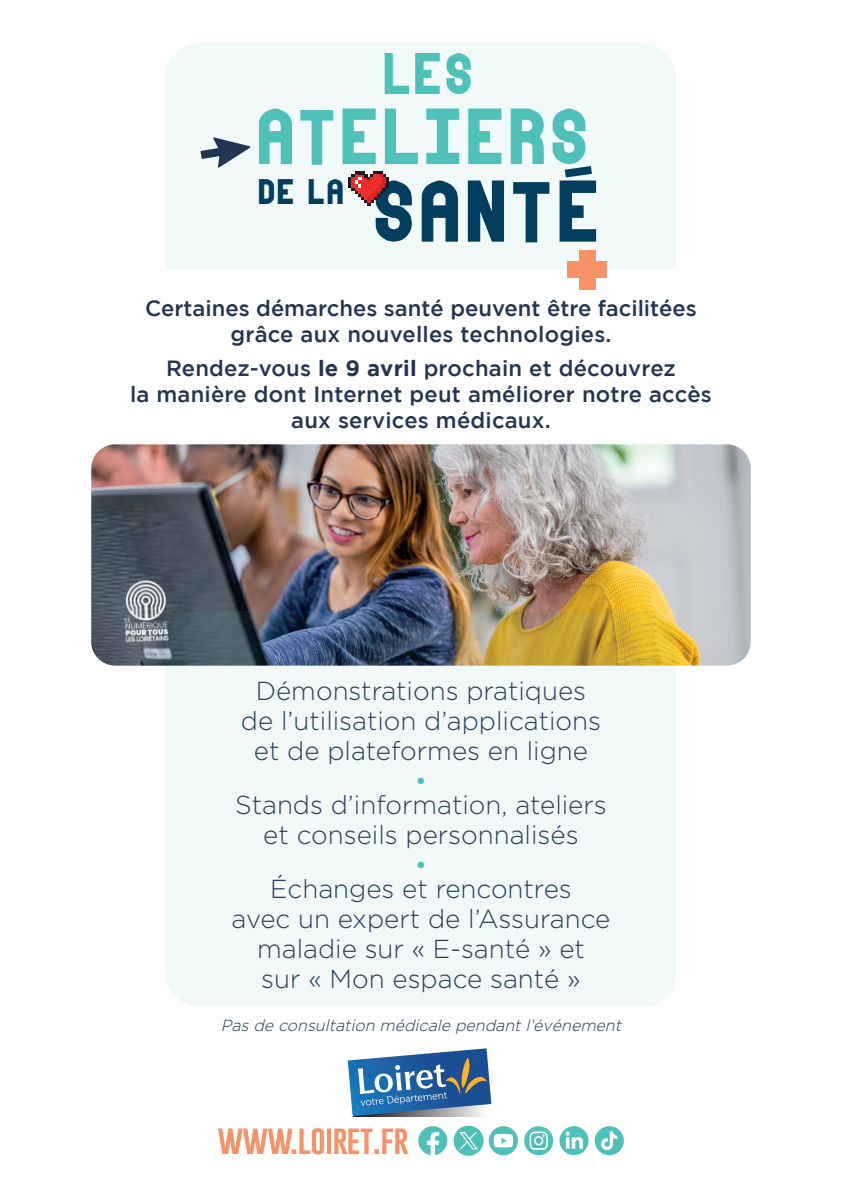
<style>
.page{position:relative;width:842px;height:1191px;background:#fff}
.page>*{position:absolute;margin:0;border:0;box-sizing:border-box;transform-origin:0 0}
.t1{font:92.2px "absender";color:#023e5d}
.t2{font:83.8px "absender";color:#4fc1b8}
.t3{font:61.8px "absender";color:#4fc1b8}
.t4{font:38px "absender";color:#023e5d}
.t5{font:300 26px/30px "Gotham";color:#243553;text-align:center}
.t6{font:300 26px "Gotham";color:#4fc1b8}
.t7{font:500 22px/26px "Gotham";letter-spacing:.01em;color:#243553;text-align:center}
.t8{font:italic 300 16px "Gotham";color:#243553}
.s1{font-weight:700}
</style>
<div class="page">
<div style="left:166px;top:43px;width:510px;height:226px;background:#f1faf9"></div>
<svg style="left:200px;top:137px;width:51px;height:31px"></svg>
<svg style="left:565px;top:166px;width:27px;height:11px"></svg>
<svg style="left:349px;top:172px;width:40px;height:34px"></svg>
<div style="left:579px;top:250px;width:17px;height:39px;background:#f69168"></div>
<div style="left:568px;top:261px;width:39px;height:17px;background:#f69168"></div>
<img style="left:91px;top:444px;width:660px;height:221px">
<img style="left:114px;top:570px;width:62px;height:80px">
<svg style="left:348px;top:1048px;width:143px;height:68px"></svg>
<svg style="left:166px;top:611px;width:510px;height:395px;fill:#f1faf9"></svg>
<svg style="left:218px;top:1128px;width:190px;height:26px"></svg>
<svg style="left:418px;top:1126px;width:29px;height:29px"></svg>
<svg style="left:524px;top:1126px;width:29px;height:29px"></svg>
<svg style="left:559px;top:1126px;width:65px;height:29px"></svg>
<svg style="left:453px;top:1125px;width:65px;height:30px"></svg>
<h3 class="t3" style="left:381px;top:49px;width:94px">LES</h3>
<h2 class="t2" style="left:255px;top:103px;width:337px">ATELIERS</h2>
<h1 class="t1" style="left:371px;top:174px;width:232px">SANTE</h1>
<h3 class="t4" style="left:257px;top:176px;width:89px">DE LA</h3>
<p class="t7" style="left:145px;top:294px;width:553px">Certaines démarches santé peuvent être facilitées grâce aux nouvelles technologies.</p>
<p class="t7" style="left:130px;top:354px;width:583px">Rendez-vous <span class="s1">le 9 avril</span> prochain et découvrez<br>la manière dont Internet peut améliorer notre accès aux services médicaux.</p>
<p class="t5" style="left:241px;top:675px;width:362px">Démonstrations pratiques de l’utilisation d’applications et de plateformes en ligne</p>
<p class="t6" style="left:415px;top:766px;width:14px">•</p>
<p class="t5" style="left:235px;top:789px;width:373px">Stands d’information, ateliers et conseils personnalisés</p>
<p class="t6" style="left:415px;top:850px;width:14px">•</p>
<p class="t5" style="left:232px;top:873px;width:380px">Échanges et rencontres<br>avec un expert de l’Assurance maladie sur « E-santé » et<br>sur « Mon espace santé »</p>
<p class="t8" style="left:221px;top:1016px;width:406px">Pas de consultation médicale pendantl’événement</p>
</div>
